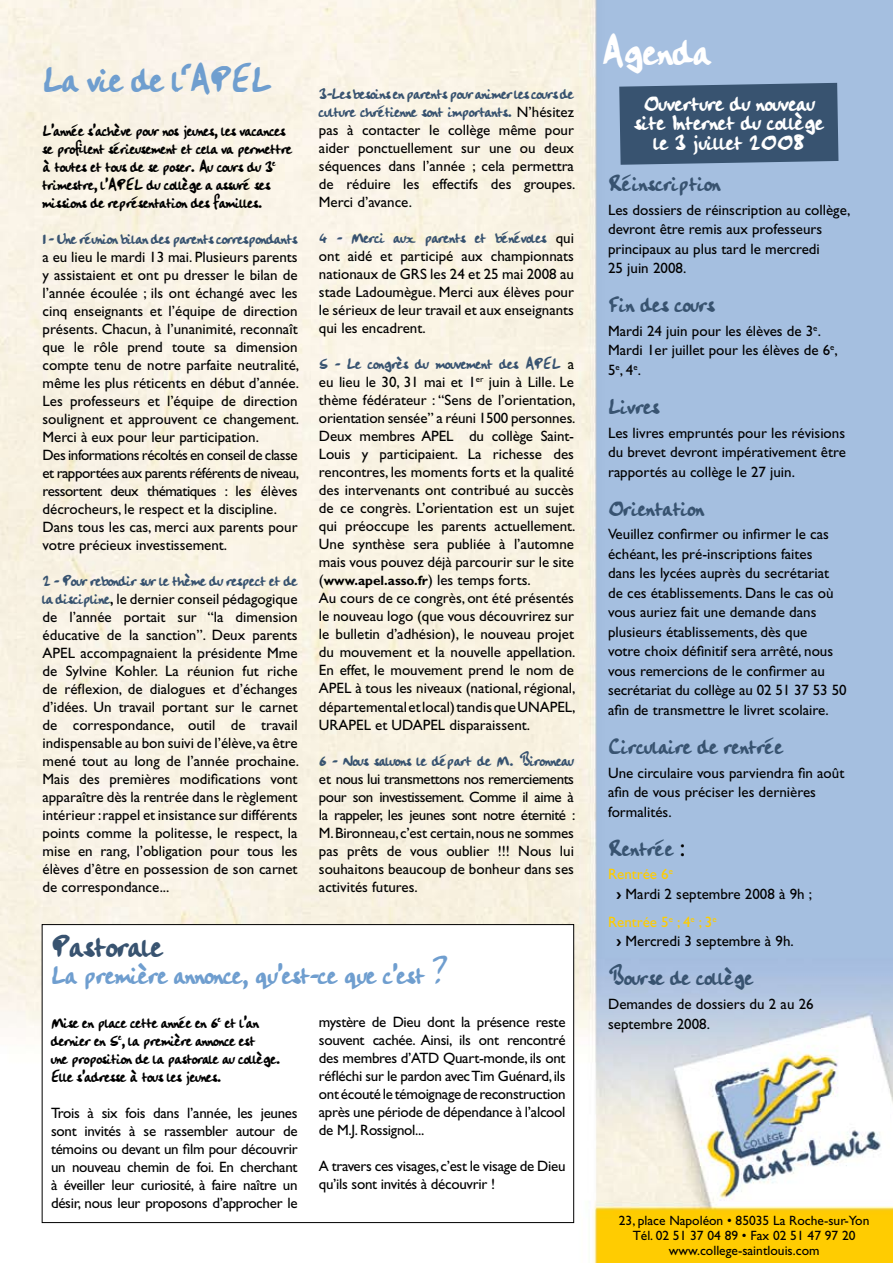
<style>
.page{position:relative;width:893px;height:1263px;background:#fff}
.page>*{position:absolute;margin:0;border:0;box-sizing:border-box;transform-origin:0 0}
.t1{font:45px "Handwriting Plain";color:#fff}
.t2{font:42px "Handwriting Plain";letter-spacing:-.02em;color:#6f9ecf}
.t3{font:36px "Handwriting Plain";color:#385370}
.t4{font:30px "Handwriting Plain";letter-spacing:-.01em;color:#6f9ecf}
.t5{font:25.5px "Handwriting Plain";color:#385370}
.t6{font:25.5px/19.5px "Handwriting Plain";color:#fff;text-align:center}
.t7{font:18px/18px "Handwriting Plain";letter-spacing:-.02em;color:#000}
.t8{font:18px/18px "Handwriting Plain";letter-spacing:-.02em;color:#385370}
.t9{font:15px/18px "Gill Sans";color:#000}
.t10{font:15px/18px "Gill Sans";letter-spacing:-.02em;color:#000}
.t11{font:13.5px/15px "Gill Sans";color:#000;text-align:center}
.s1{font-family:"Handwriting Plain";font-size:18px;color:#385370}
.s2{font-size:18px}
.s3{font-family:"Gill Sans";font-size:15px;color:#000}
.s4{font-weight:700;font-size:13.5px}
.s5{font-family:"Gill Sans";color:#000}
.s6{color:#fecc00}
.s7{font-weight:700}
</style>
<div class="page">
<img style="left:0;top:0;width:893px;height:1263px">
<div style="left:42px;top:924px;width:532px;height:298px;background:#fff"></div>
<div style="left:42px;top:924px;width:532px;height:299px;border:1px solid #000"></div>
<div style="left:619px;top:83px;width:219px;height:82px;background:#385370"></div>
<h2 class="t2" style="left:43px;top:49px;width:231px">La vie de l‘APEL</h2>
<p class="t7" style="left:43px;top:122px;width:251px">L’année s’achève pour nos jeunes, les vacances se profilent sérieusement et cela va permettre à toutes et tous de se poser. Au cours du 3<sup>e </sup>trimestre, l’APEL du collège a assuré ses missions de représentation des familles.</p>
<p class="t8" style="left:43px;top:230px;width:257px">1 - Une réunion bilan des parents correspondants</p>
<p class="t9" style="left:43px;top:248px;width:258px">a eu lieu le mardi 13 mai. Plusieurs parents y assistaient et ont pu dresser le bilan de l’année écoulée ; ils ont échangé avec les cinq enseignants et l’équipe de direction présents. Chacun, à l’unanimité, reconnaît que le rôle prend toute sa dimension compte tenu de notre parfaite neutralité, même les plus réticents en début d’année.<br>Les professeurs et l’équipe de direction soulignent et approuvent ce changement.<br>Merci à eux pour leur participation.<br>Des informations récoltés en conseil de classe et rapportées aux parents référents de niveau, ressortent deux thématiques : les élèves décrocheurs, le respect et la discipline.<br>Dans tous les cas, merci aux parents pour votre précieux investissement.</p>
<p class="t8" style="left:43px;top:572px;width:257px">2 - Pour rebondir sur le thème du respect et de</p>
<p class="t9" style="left:43px;top:590px;width:258px;text-align:justify"><span class="s1">la discipline</span><span class="s2">,</span> le dernier conseil pédagogique de l’année portait sur “la dimension éducative de la sanction”. Deux parents APEL accompagnaient la présidente Mme de Sylvine Kohler. La réunion fut riche de réflexion, de dialogues et d’échanges d’idées. Un travail portant sur le carnet de correspondance, outil de travail indispensable au bon suivi de l’élève, va être mené tout au long de l’année prochaine.<br>Mais des premières modifications vont apparaître dès la rentrée dans le règlement intérieur : rappel et insistance sur différents points comme la politesse, le respect, la mise en rang, l’obligation pour tous les élèves d’être en possession de son carnet de correspondance...</p>
<p class="t8" style="left:319px;top:86px;width:257px">3-Les besoins en parents pour animer les cours de culture chrétienne sont importants. <span class="s3">N ’hésitez</span></p>
<p class="t9" style="left:319px;top:121px;width:258px;text-align:justify">pas à contacter le collège même pour aider ponctuellement sur une ou deux séquences dans l’année ; cela permettra de réduire les effectifs des groupes.<br>Merci d’avance.</p>
<p class="t8" style="left:319px;top:230px;width:257px">4 - Merci aux parents et bénévoles <span class="s3">qui</span></p>
<p class="t9" style="left:319px;top:247px;width:257px;text-align:justify">ont aidé et participé aux championnats nationaux de GRS les 24 et 25 mai 2008 au stade Ladoumègue. Merci aux élèves pour le sérieux de leur travail et aux enseignants qui les encadrent.</p>
<p class="t8" style="left:319px;top:356px;width:257px">5 - Le congrès du mouvement des APEL <span class="s3">a</span></p>
<p class="t9" style="left:319px;top:373px;width:258px">eu lieu le 30, 31 mai et 1<sup>er</sup> juin à Lille. Le thème fédérateur : “Sens de l’orientation, orientation sensée” a réuni 1500 personnes.<br>Deux membres APEL du collège Saint-Louis y participaient. La richesse des rencontres, les moments forts et la qualité des intervenants ont contribué au succès de ce congrès. L’orientation est un sujet qui préoccupe les parents actuellement.<br>Une synthèse sera publiée à l’automne mais vous pouvez déjà parcourir sur le site (<span class="s4">www.apel.asso.fr</span>) les temps forts.<br>Au cours de ce congrès, ont été présentés le nouveau logo (que vous découvrirez sur le bulletin d’adhésion), le nouveau projet du mouvement et la nouvelle appellation.<br>En effet, le mouvement prend le nom de APEL à tous les niveaux (national, régional, départemental et local) tandis que UNAPEL, URAPEL et UDAPEL disparaissent.</p>
<p class="t8" style="left:319px;top:752px;width:257px">6 - Nous saluons le départ de M. Bironneau</p>
<p class="t9" style="left:319px;top:769px;width:258px;text-align:justify">et nous lui transmettons nos remerciements pour son investissement. Comme il aime à la rappeler, les jeunes sont notre éternité :<br>M. Bironneau, c’est certain, nous ne sommes pas prêts de vous oublier !!! Nous lui souhaitons beaucoup de bonheur dans ses activités futures.</p>
<h3 class="t3" style="left:51px;top:920px;width:113px">Pastorale</h3>
<h3 class="t4" style="left:51px;top:953px;width:398px">La première annonce, qu’est-ce que c’est ?</h3>
<p class="t7" style="left:51px;top:1014px;width:231px">Mise en place cette année en 6<sup>e</sup> et l’an dernier en 5<sup>e</sup>, la première annonce est<br>une proposition de la pastorale au collège.<br>Elle s’adresse à tous les jeunes.</p>
<p class="t9" style="left:51px;top:1104px;width:248px;text-align:justify">Trois à six fois dans l’année, les jeunes sont invités à se rassembler autour de témoins ou devant un film pour découvrir un nouveau chemin de foi. En cherchant à éveiller leur curiosité, à faire naître un désir, nous leur proposons d’approcher le</p>
<p class="t9" style="left:319px;top:1013px;width:248px;text-align:justify">mystère de Dieu dont la présence reste souvent cachée. Ainsi, ils ont rencontré des membres d’ATD Quart-monde, ils ont réfléchi sur le pardon avec Tim Guénard, ils ont écouté le témoignage de reconstruction après une période de dépendance à l’alcool de M.J. Rossignol...</p>
<p class="t10" style="left:319px;top:1157px;width:248px">A travers ces visages, c’est le visage de Dieu qu’ils sont invités à découvrir !</p>
<h1 class="t1" style="left:601px;top:19px;width:112px">Agenda</h1>
<h3 class="t6" style="left:634px;top:94px;width:191px">Ouverture du nouveau site Internet du collège le 3 juillet 2008</h3>
<h3 class="t5" style="left:608px;top:165px;width:114px">Réinscription</h3>
<p class="t9" style="left:608px;top:200px;width:244px;line-height:19.5px">Les dossiers de réinscription au collège, devront être remis aux professeurs principaux au plus tard le mercredi<br>25 juin 2008.</p>
<h3 class="t5" style="left:608px;top:286px;width:108px">Fin des cours</h3>
<p class="t9" style="left:608px;top:321px;width:231px;line-height:19.5px">Mardi 24 juin pour les élèves de 3<sup>e</sup>.<br>Mardi 1er juillet pour les élèves de 6<sup>e</sup>,<br>5<sup>e</sup>, 4<sup>e</sup>.</p>
<h3 class="t5" style="left:608px;top:388px;width:53px">Livres</h3>
<p class="t9" style="left:608px;top:423px;width:239px;line-height:19.5px;text-align:justify">Les livres empruntés pour les révisions du brevet devront impérativement être rapportés au collège le 27 juin.</p>
<h3 class="t5" style="left:608px;top:489px;width:98px">Orientation</h3>
<p class="t9" style="left:608px;top:525px;width:240px;line-height:19.5px">Veuillez confirmer ou infirmer le cas échéant, les pré-inscriptions faites<br>dans les lycées auprès du secrétariat de ces établissements. Dans le cas où vous auriez fait une demande dans plusieurs établissements, dès que<br>votre choix définitif sera arrêté, nous vous remercions de le confirmer au secrétariat du collège au 02 51 37 53 50 afin de transmettre le livret scolaire.</p>
<h3 class="t5" style="left:608px;top:728px;width:177px">Circulaire de rentrée</h3>
<p class="t9" style="left:608px;top:763px;width:238px;line-height:19.5px">Une circulaire vous parviendra fin août afin de vous préciser les dernières formalités.</p>
<h3 class="t5" style="left:608px;top:829px;width:79px">Rentrée <span class="s5">:</span></h3>
<p class="t9" style="left:617px;top:865px;width:197px;line-height:19.5px;text-indent:-9px"><span class="s6">Rentrée 6</span><sup>e<br></sup><span class="s7">›</span> Mardi 2 septembre 2008 à 9h ;</p>
<p class="t9" style="left:617px;top:912px;width:179px;line-height:19.5px;text-indent:-9px"><span class="s6">Rentrée 5</span><sup>e</sup> <span class="s6">; 4</span><sup>e</sup> <span class="s6">; 3</span><sup>e<br></sup><span class="s7">›</span> Mercredi 3 septembre à 9h.</p>
<h3 class="t5" style="left:608px;top:959px;width:147px">Bourse de collège</h3>
<p class="t9" style="left:608px;top:994px;width:207px;line-height:19.5px">Demandes de dossiers du 2 au 26 septembre 2008.</p>
<p class="t11" style="left:619px;top:1213px;width:252px">23, place Napoléon • 85035 La Roche-sur-Yon<br>Tél. 02 51 37 04 89 • Fax 02 51 47 97 20 www.college-saintlouis.com</p>
</div>
